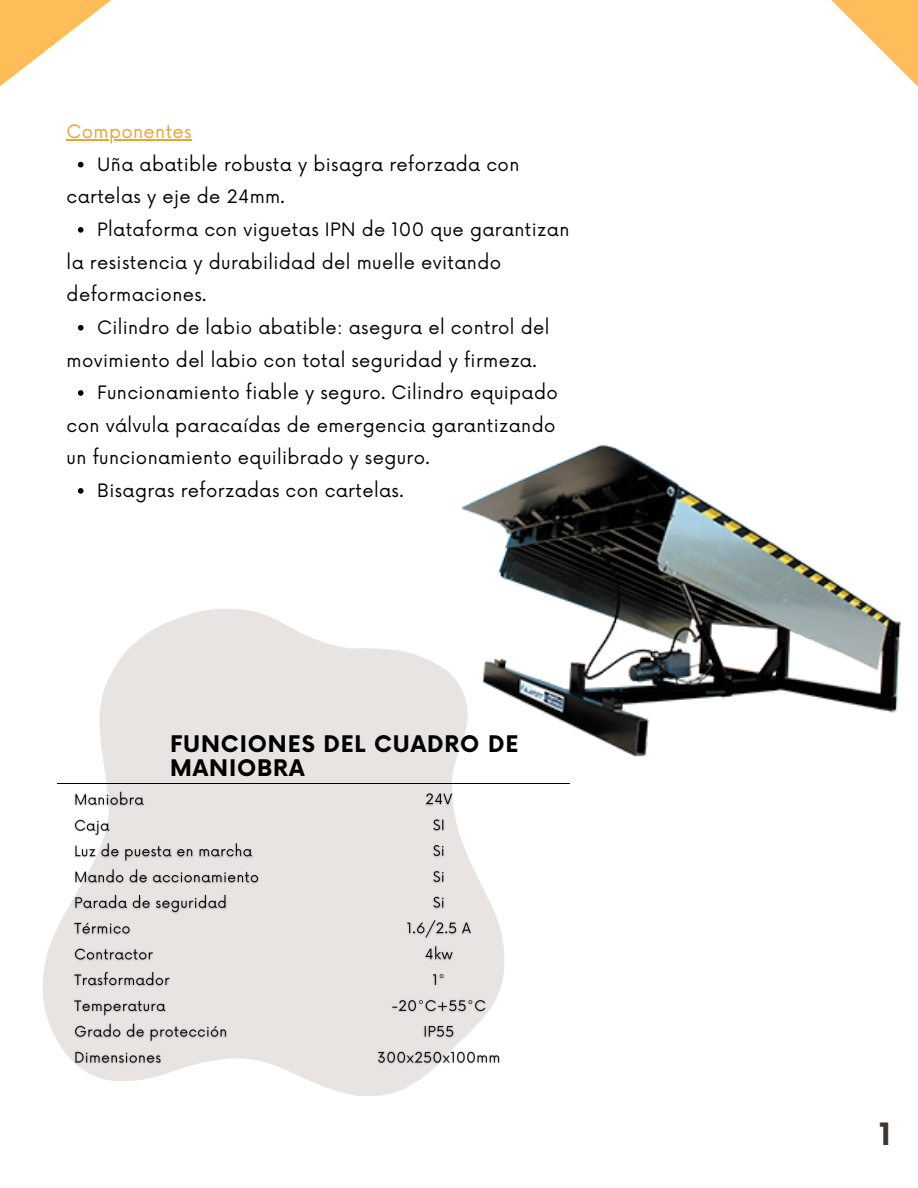
<style>
.page{position:relative;width:918px;height:1188px;background:#fff}
.page>*{position:absolute;margin:0;border:0;box-sizing:border-box;transform-origin:0 0}
.t1{font:700 30px "Now";color:#3f352c}
.t2{font:700 22.35px/23.7px "Now";letter-spacing:.04em;color:#000}
.t3{font:18px "Now";letter-spacing:.02em;color:#000}
.t4{font:18px "Now";letter-spacing:.02em;color:#e8a42d}
</style>
<div class="page">
<svg style="left:42px;top:609px;width:408px;height:487px;fill:#e8e4e1"></svg>
<img style="left:70px;top:787px;width:192px;height:281px">
<img style="left:374px;top:790px;width:130px;height:278px">
<hr style="left:58px;top:783px;width:512px;height:1px;background:#000">
<img style="left:450px;top:444px;width:451px;height:384px">
<svg style="left:0;top:0;width:111px;height:86px"></svg>
<svg style="left:831px;top:0;width:87px;height:87px"></svg>
<hr style="left:67px;top:139px;width:125px;height:1px;background:#e8a42d">
<svg style="left:78px;top:162px;width:6px;height:5px"></svg>
<svg style="left:78px;top:227px;width:6px;height:6px"></svg>
<svg style="left:78px;top:325px;width:6px;height:6px"></svg>
<svg style="left:78px;top:390px;width:6px;height:6px"></svg>
<svg style="left:78px;top:488px;width:6px;height:6px"></svg>
<p class="t4" style="left:67px;top:122px;width:127px">Componentes</p>
<p class="t3" style="left:97px;top:154px;width:424px">Uña abatible robusta y bisagra reforzada con</p>
<p class="t3" style="left:67px;top:187px;width:220px">cartelas y eje de 24mm.</p>
<p class="t3" style="left:97px;top:219px;width:474px">Plataforma con viguetas IPN de 100 que garantizan</p>
<p class="t3" style="left:67px;top:252px;width:436px">la resistencia y durabilidad del muelle evitando</p>
<p class="t3" style="left:67px;top:285px;width:141px">deformaciones.</p>
<p class="t3" style="left:97px;top:317px;width:454px">Cilindro de labio abatible: asegura el control del</p>
<p class="t3" style="left:67px;top:350px;width:472px">movimiento del labio con total seguridad y firmeza.</p>
<p class="t3" style="left:97px;top:383px;width:462px">Funcionamiento fiable y seguro. Cilindro equipado</p>
<p class="t3" style="left:67px;top:415px;width:490px">con válvula paracaídas de emergencia garantizando</p>
<p class="t3" style="left:67px;top:448px;width:365px">un funcionamiento equilibrado y seguro.</p>
<h1 class="t3" style="left:97px;top:480px;width:308px">Bisagras reforzadas con cartelas.</h1>
<p class="t2" style="left:170px;top:734px;width:350px">FUNCIONES DEL CUADRO DE<br>MANIOBRA</p>
<p class="t1" style="left:879px;top:1118px;width:14px">1</p>
</div>
